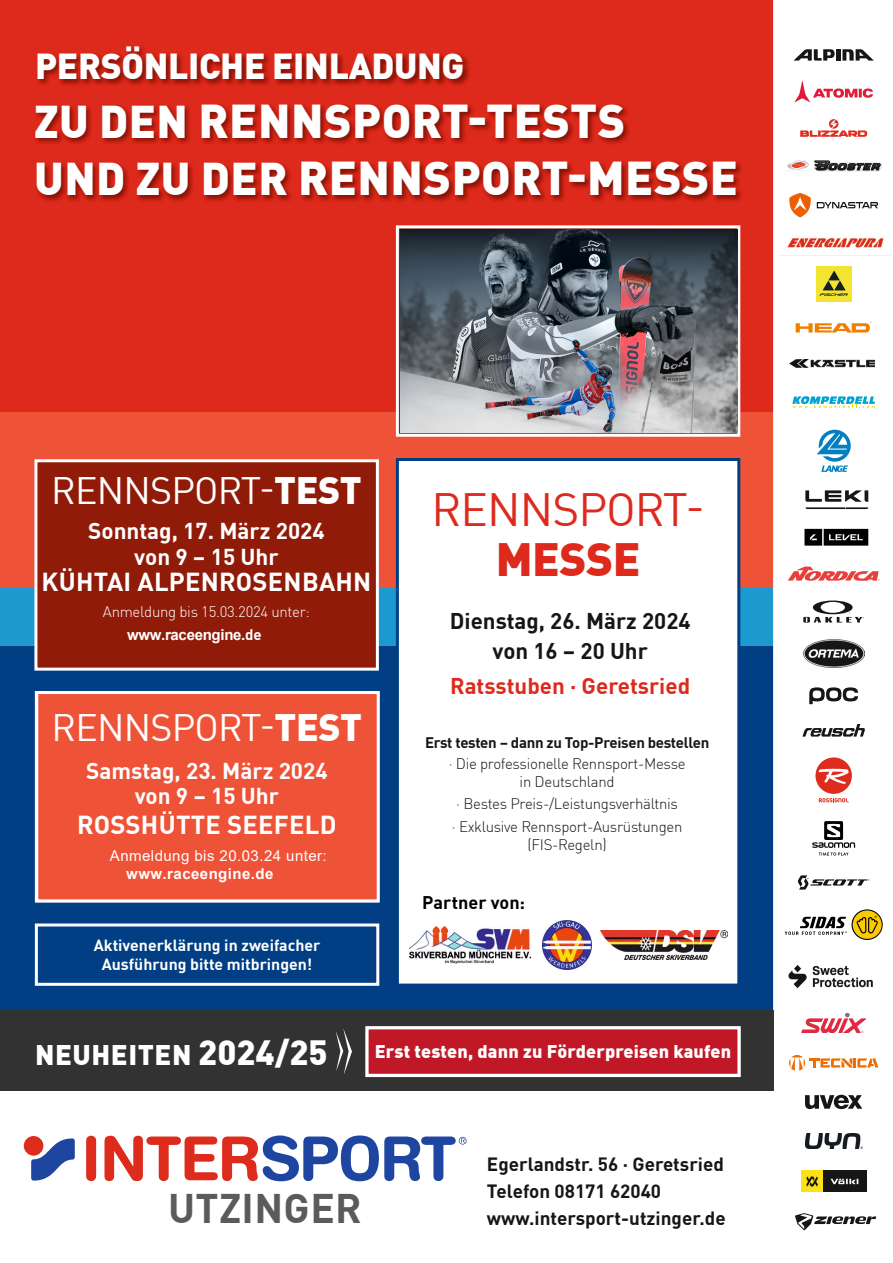
<style>
.page{position:relative;width:893px;height:1263px;background:#fff}
.page>*{position:absolute;margin:0;border:0;box-sizing:border-box;transform-origin:0 0}
.t1{font:900 46.5px/57.3px "FFDIN Profor IIC";letter-spacing:.01em;color:#fff}
.t2{font:45.75px "FFDIN Profor IIC";letter-spacing:-.02em;color:#dd2a1d}
.t3{font:900 45.75px "FFDIN Profor IIC";letter-spacing:-.01em;color:#dd2a1d}
.t4{font:700 40.5px "FFDIN Profor IIC";letter-spacing:.01em;color:#5b5b5b}
.t5{font:37.5px "FFDIN Profor IIC";letter-spacing:-.02em;color:#fff}
.t6{font:900 35.4px "FFDIN Profor IIC";letter-spacing:-.01em;color:#fff}
.t7{font:900 27.75px "FFDIN Profor IIC";letter-spacing:.02em;color:#fff}
.t8{font:700 25.5px "FFDIN Profor IIC";letter-spacing:.01em;color:#fff}
.t9{font:700 22.5px/25.5px "FFDIN Profor IIC";color:#fff;text-align:center}
.t10{font:700 22.35px/30.8px "FFDIN Profor IIC";color:#151616;text-align:center}
.t11{font:700 22.35px "FFDIN Profor IIC";color:#dd2a1d}
.t12{font:700 18.9px/26.7px "FFDIN Profor IIC";color:#151616}
.t13{font:900 18px "FFDIN Profor IIC";letter-spacing:.01em;color:#fff}
.t14{font:700 18px "FFDIN Profor IIC";color:#000}
.t15{font:700 15.9px/19px "FFDIN Profor IIC";color:#fff;text-align:center}
.t16{font:300 15px/18px "FFDIN Profor IIC";letter-spacing:-.02em;color:#151616;text-align:center}
.t17{font:700 15px "FFDIN Profor IIC";letter-spacing:-.02em;color:#151616}
.t18{font:300 15px "FFDIN Profor IIC";letter-spacing:-.02em;color:#fff}
.t19{font:15px "Arial";letter-spacing:.03em;color:#fff}
.t20{font:700 15px "Arial";letter-spacing:-.02em;color:#fff}
.t21{font:700 15px "Arial";letter-spacing:.03em;color:#fff}
.s1{font-size:45px}
.s2{font-weight:900}
.s3{font-family:"FFDIN Profor IIC"}
.s4{font-size:34.35px}
</style>
<div class="page">
<div style="left:0;top:0;width:784px;height:436px;background:#dd2a1d"></div>
<div style="left:0;top:629px;width:784px;height:462px;background:#013e83"></div>
<div style="left:0;top:578px;width:784px;height:67px;background:#1c99ce"></div>
<div style="left:0;top:413px;width:784px;height:175px;background:#ee5237"></div>
<svg style="left:773px;top:0;width:119px;height:1095px"></svg>
<img style="left:36px;top:105px;width:705px;height:96px">
<img style="left:38px;top:47px;width:431px;height:38px">
<div style="left:396px;top:458px;width:344px;height:526px;background:#fff"></div>
<div style="left:0;top:1011px;width:773px;height:80px;background:#323232"></div>
<div style="left:365px;top:1026px;width:376px;height:51px;background:#c11827;border:3px solid #fff"></div>
<svg style="left:336px;top:1028px;width:16px;height:47px"></svg>
<div style="left:35px;top:923px;width:344px;height:63px;border:3px solid #fff"></div>
<div style="left:396px;top:225px;width:344px;height:212px;border:3px solid #fff"></div>
<div style="left:34px;top:459px;width:345px;height:212px;background:#901b08;border:3px solid #fff"></div>
<svg style="left:31px;top:1138px;width:44px;height:42px"></svg>
<div style="left:86px;top:1136px;width:10px;height:45px;background:#dd2b1c;border-radius:5px"></div>
<svg style="left:104px;top:1135px;width:363px;height:46px"></svg>
<div style="left:24px;top:1136px;width:19px;height:19px;background:#dd2b1c;border-radius:50%"></div>
<img style="left:409px;top:927px;width:122px;height:37px">
<img style="left:542px;top:920px;width:50px;height:50px">
<img style="left:601px;top:931px;width:126px;height:28px">
<div style="left:35px;top:691px;width:345px;height:211px;background:#ee5237;border:3px solid #fff"></div>
<div style="left:816px;top:266px;width:36px;height:36px;background:#f3e431"></div>
<svg style="left:819px;top:271px;width:29px;height:25px"></svg>
<svg style="left:817px;top:430px;width:34px;height:42px"></svg>
<svg style="left:815px;top:757px;width:37px;height:45px"></svg>
<svg style="left:788px;top:567px;width:92px;height:14px"></svg>
<svg style="left:805px;top:1095px;width:57px;height:14px"></svg>
<div style="left:823px;top:1171px;width:43px;height:21px;background:#151616"></div>
<svg style="left:831px;top:1179px;width:27px;height:5px"></svg>
<div style="left:801px;top:1171px;width:22px;height:21px;background:#fbe116"></div>
<svg style="left:806px;top:1176px;width:12px;height:10px"></svg>
<svg style="left:801px;top:1013px;width:65px;height:20px"></svg>
<svg style="left:800px;top:119px;width:67px;height:18px"></svg>
<svg style="left:785px;top:160px;width:97px;height:11px"></svg>
<svg style="left:794px;top:80px;width:79px;height:22px"></svg>
<svg style="left:809px;top:687px;width:49px;height:17px"></svg>
<hr style="left:836px;top:49px;width:4px;height:12px;background:#151616">
<svg style="left:842px;top:49px;width:32px;height:12px"></svg>
<svg style="left:793px;top:49px;width:42px;height:12px"></svg>
<svg style="left:796px;top:321px;width:76px;height:11px"></svg>
<img style="left:789px;top:360px;width:86px;height:8px">
<svg style="left:792px;top:396px;width:83px;height:13px"></svg>
<svg style="left:789px;top:1055px;width:89px;height:16px"></svg>
<svg style="left:795px;top:1213px;width:81px;height:17px"></svg>
<svg style="left:798px;top:875px;width:71px;height:14px"></svg>
<svg style="left:812px;top:821px;width:43px;height:34px"></svg>
<svg style="left:785px;top:909px;width:98px;height:31px"></svg>
<svg style="left:802px;top:724px;width:63px;height:13px"></svg>
<svg style="left:789px;top:193px;width:22px;height:24px"></svg>
<svg style="left:817px;top:202px;width:61px;height:6px"></svg>
<img style="left:803px;top:639px;width:61px;height:29px">
<svg style="left:803px;top:600px;width:61px;height:23px"></svg>
<img style="left:805px;top:1134px;width:57px;height:15px">
<svg style="left:805px;top:490px;width:63px;height:19px"></svg>
<img style="left:783px;top:960px;width:96px;height:33px">
<svg style="left:804px;top:529px;width:64px;height:17px"></svg>
<img style="left:779px;top:230px;width:113px;height:25px">
<img style="left:400px;top:229px;width:337px;height:204px">
<h3 class="t6" style="left:35px;top:38px;width:431px">PERSÖNLICHE EINLADUNG</h3>
<h1 class="t1" style="left:34px;top:89px;width:705px"><span class="s1">ZU DEN</span> RENNSPORT-TESTS<br><span class="s1">UND ZU DER</span> RENNSPORT-MESSE</h1>
<h3 class="t5" style="left:51px;top:462px;width:312px">RENNSPORT-<span class="s2">TEST</span></h3>
<h3 class="t9" style="left:88px;top:517px;width:238px">Sonntag, 17. März 2024 von 9 – 15 Uhr</h3>
<h3 class="t8" style="left:42px;top:562px;width:331px">KÜHTAI ALPENROSENBAHN</h3>
<p class="t18" style="left:103px;top:600px;width:209px">Anmeldung bis 15.03.2024 unter:</p>
<p class="t20" style="left:127px;top:624px;width:136px">www.raceengine<span class="s3">.de</span></p>
<h3 class="t5" style="left:52px;top:694px;width:312px">RENNSPORT-<span class="s2">TEST</span></h3>
<h3 class="t9" style="left:89px;top:749px;width:238px">Sonntag, 19. März 2023 von 9 – 15 Uhr</h3>
<h3 class="t8" style="left:42px;top:793px;width:331px">KÜHTAI ALPENROSENBAHN</h3>
<h3 class="t5" style="left:52px;top:699px;width:312px">RENNSPORT-<span class="s2">TEST</span></h3>
<h3 class="t9" style="left:86px;top:756px;width:243px">Samstag, 23. März 2024 von 9 – 15 Uhr</h3>
<h3 class="t8" style="left:77px;top:805px;width:261px">ROSSHÜTTE SEEFELD</h3>
<p class="t19" style="left:110px;top:846px;width:218px">Anmeldung bis 20.03.24 unter:</p>
<p class="t21" style="left:126px;top:863px;width:149px">www.raceengine.de</p>
<p class="t15" style="left:94px;top:935px;width:228px">Aktivenerklärung in zweifacher<br>Ausführung bitte mitbringen!</p>
<h2 class="t2" style="left:432px;top:475px;width:275px">RENNSPORT-</h2>
<h2 class="t3" style="left:496px;top:522px;width:146px">MESSE</h2>
<h3 class="t10" style="left:450px;top:604px;width:242px">Dienstag, 26. März 2024 von 16 – 20 Uhr</h3>
<h3 class="t11" style="left:450px;top:668px;width:241px">Ratsstuben · Geretsried</h3>
<p class="t17" style="left:425px;top:730px;width:286px">Erst testen – dann zu Top-Preisen bestellen</p>
<p class="t16" style="left:449px;top:754px;width:238px">· Die professionelle Rennsport-Messe in Deutschland</p>
<p class="t16" style="left:452px;top:792px;width:232px;line-height:22.2px">· Bestes Preis-/Leistungsverhältnis<br>· Exklusive Rennsport-Ausrüstungen</p>
<p class="t16" style="left:528px;top:834px;width:81px">(FIS-Regeln)</p>
<p class="t14" style="left:422px;top:888px;width:104px">Partner von:</p>
<h3 class="t7" style="left:35px;top:1033px;width:294px">NEUHEITEN <span class="s4">2024/25</span></h3>
<p class="t13" style="left:375px;top:1037px;width:358px">Erst testen, dann zu Förderpreisen kaufen</p>
<h3 class="t4" style="left:168px;top:1177px;width:195px">UTZINGER</h3>
<p class="t12" style="left:487px;top:1150px;width:240px">Egerlandstr. 56 · Geretsried<br>Telefon 08171 62040 www.intersport-utzinger.de</p>
</div>
